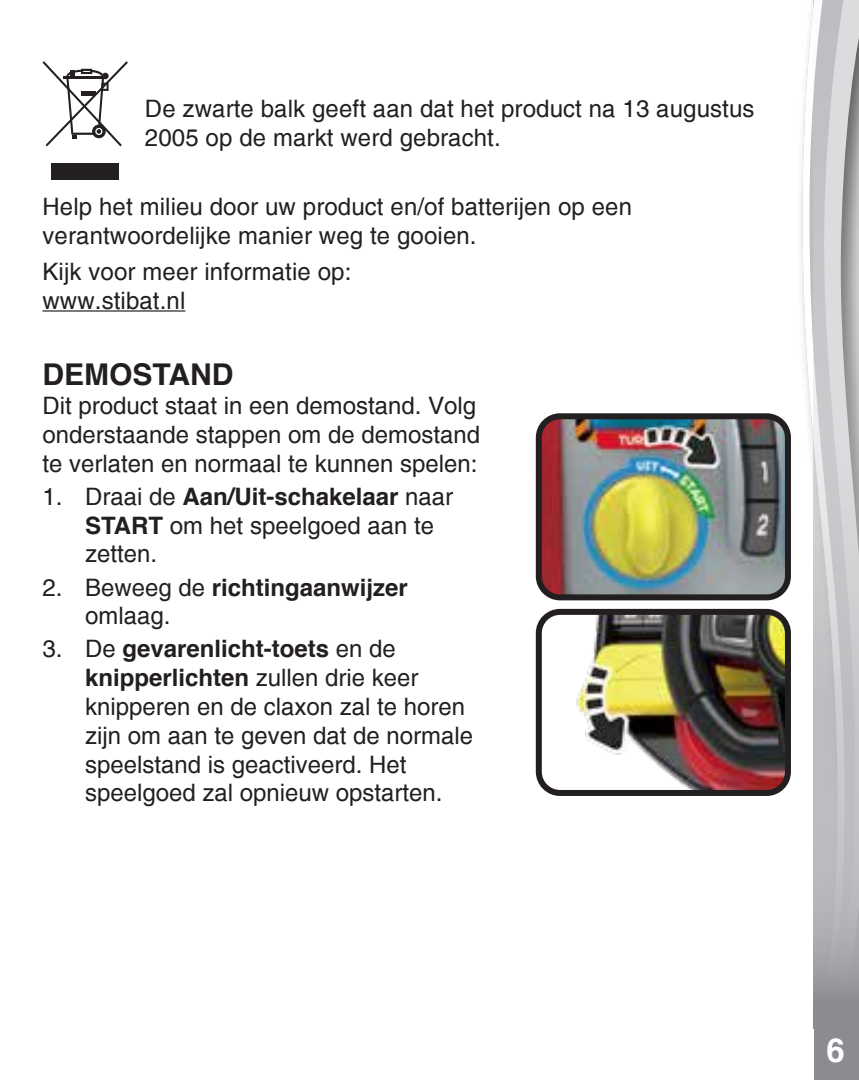
<style>
.page{position:relative;width:859px;height:1080px;background:#fff}
.page>*{position:absolute;margin:0;border:0;box-sizing:border-box;transform-origin:0 0}
.t1{font:700 33px "Helvetica";color:#fff}
.t2{font:700 30px "Helvetica";color:#231f20}
.t3{font:24px/28.8px "Helvetica";color:#231f20}
.s1{font-weight:700}
</style>
<div class="page">
<svg style="left:802px;top:0;width:12px;height:1029px"></svg>
<svg style="left:814px;top:0;width:45px;height:1080px;background:#bdbec0"></svg>
<hr style="left:43px;top:310px;width:142px;height:2px;background:#231f20">
<img style="left:576px;top:616px;width:208px;height:173px">
<div style="left:536px;top:609px;width:255px;height:187px;border:6px solid #231f20;border-radius:21px"></div>
<img style="left:543px;top:420px;width:241px;height:173px">
<div style="left:536px;top:413px;width:255px;height:187px;border:6px solid #231f20;border-radius:21px"></div>
<div style="left:51px;top:163px;width:68px;height:17px;background:#231f20"></div>
<svg style="left:43px;top:61px;width:85px;height:85px"></svg>
<p class="t3" style="left:145px;top:94px;width:611px">De zwarte balk geeft aan dat het product na 13 augustus<br>2005 op de markt werd gebracht.</p>
<p class="t3" style="left:43px;top:193px;width:591px">Help het milieu door uw product en/of batterijen op een verantwoordelijke manier weg te gooien.</p>
<p class="t3" style="left:43px;top:257px;width:310px">Kijk voor meer informatie op: www.stibat.nl</p>
<p class="t2" style="left:43px;top:354px;width:193px">DEMOSTAND</p>
<p class="t3" style="left:43px;top:392px;width:439px">Dit product staat in een demostand. Volg onderstaande stappen om de demostand te verlaten en normaal te kunnen spelen:</p>
<p class="t3" style="left:85px;top:482px;width:370px;text-indent:-43px">1. Draai de <span class="s1">Aan/Uit-schakelaar</span> naar<br><span class="s1">START</span> om het speelgoed aan te zetten.</p>
<p class="t3" style="left:85px;top:573px;width:324px;text-indent:-43px">2. Beweeg de <span class="s1">richtingaanwijzer </span>omlaag.</p>
<p class="t3" style="left:85px;top:635px;width:390px;text-indent:-43px">3. De <span class="s1">gevarenlicht-toets</span> en de <span class="s1">knipperlichten</span> zullen drie keer knipperen en de claxon zal te horen zijn om aan te geven dat de normale speelstand is geactiveerd. Het speelgoed zal opnieuw opstarten.</p>
<h1 class="t1" style="left:826px;top:1028px;width:20px">6</h1>
</div>
